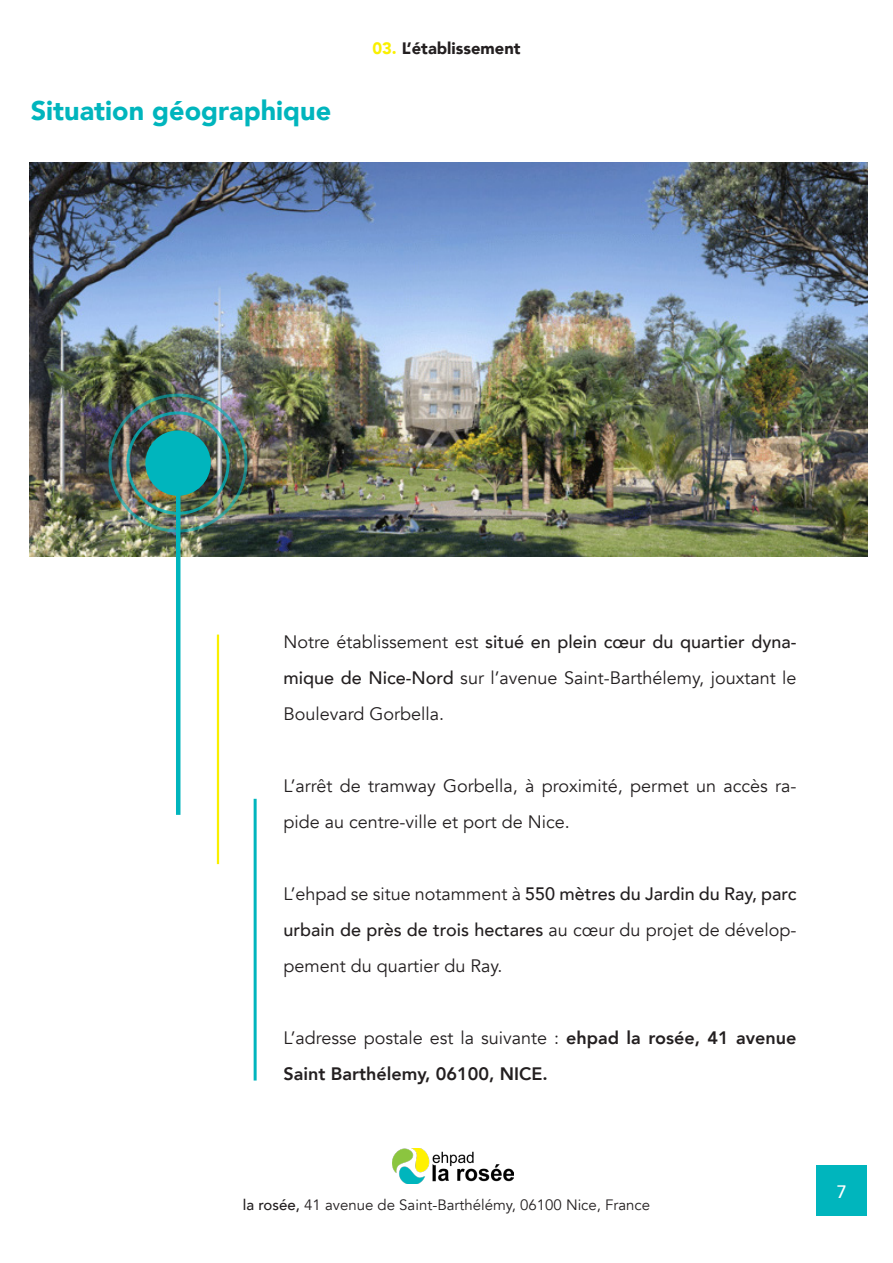
<style>
.page{position:relative;width:893px;height:1263px;background:#fff}
.page>*{position:absolute;margin:0;border:0;box-sizing:border-box;transform-origin:0 0}
.Headings_in_orange{font:900 27px "Avenir";color:#00b5bd}
.Body_texy_in_black{font:18px/36px "Avenir";color:#231f20;text-align:justify}
.Body_texy_in_black-2{font:800 18px/36px "Avenir";color:#231f20}
.t1{font:500 18px "Avenir";color:#fff}
.t2{font:900 16.5px "Avenir";color:#231f20}
.t3{font:15px "Avenir";color:#231f20}
.s1{color:#faf000}
.s2{font-weight:500}
.s3{font-weight:400}
</style>
<div class="page">
<img style="left:30px;top:163px;width:837px;height:393px">
<div style="left:816px;top:1165px;width:51px;height:51px;background:#00b5bd"></div>
<div style="left:145px;top:430px;width:66px;height:66px;background:#00b5bd;border-radius:50%"></div>
<hr style="left:176px;top:494px;width:4px;height:321px;background:#00b5bd">
<hr style="left:254px;top:799px;width:3px;height:281px;background:#00b5bd">
<div style="left:126px;top:411px;width:104px;height:104px;border:3px solid #00b5bd;border-radius:50%"></div>
<div style="left:109px;top:394px;width:138px;height:138px;border:3px solid #00b5bd;border-radius:50%"></div>
<img style="left:393px;top:1148px;width:120px;height:35px">
<hr style="left:217px;top:635px;width:2px;height:229px;background:#faf000">
<p class="Headings_in_orange" style="left:31px;top:87px;width:302px">Situation géographique</p>
<p class="t2" style="left:372px;top:34px;width:150px"><span class="s1">03.</span> L’établissement</p>
<p class="Body_texy_in_black" style="left:284px;top:624px;width:515px">Notre établissement est <span class="s2">situé en plein cœur du quartier dyna&shy;mique de Nice-Nord</span> sur l’avenue Saint-Barthélemy, jouxtant le Boulevard Gorbella.</p>
<p class="Body_texy_in_black" style="left:284px;top:768px;width:515px">L’arrêt de tramway Gorbella, à proximité, permet un accès ra&shy;pide au centre-ville et port de Nice.</p>
<p class="Body_texy_in_black" style="left:284px;top:876px;width:515px">L’ehpad se situe notamment à <span class="s2">550 mètres du Jardin du Ray, parc urbain de près de trois hectares</span> au cœur du projet de dévelop&shy;pement du quartier du Ray.</p>
<p class="Body_texy_in_black-2" style="left:284px;top:1020px;width:515px"><span class="s3">L’adresse postale est la suivante :</span> ehpad la rosée, 41 avenue<br>Saint Barthélemy, 06100, NICE.</p>
<p class="t3" style="left:243px;top:1195px;width:409px"><span class="s2">la rosée,</span> 41 avenue de Saint-Barthélémy, 06100 Nice, France</p>
<p class="t1" style="left:837px;top:1176px;width:12px">7</p>
</div>
